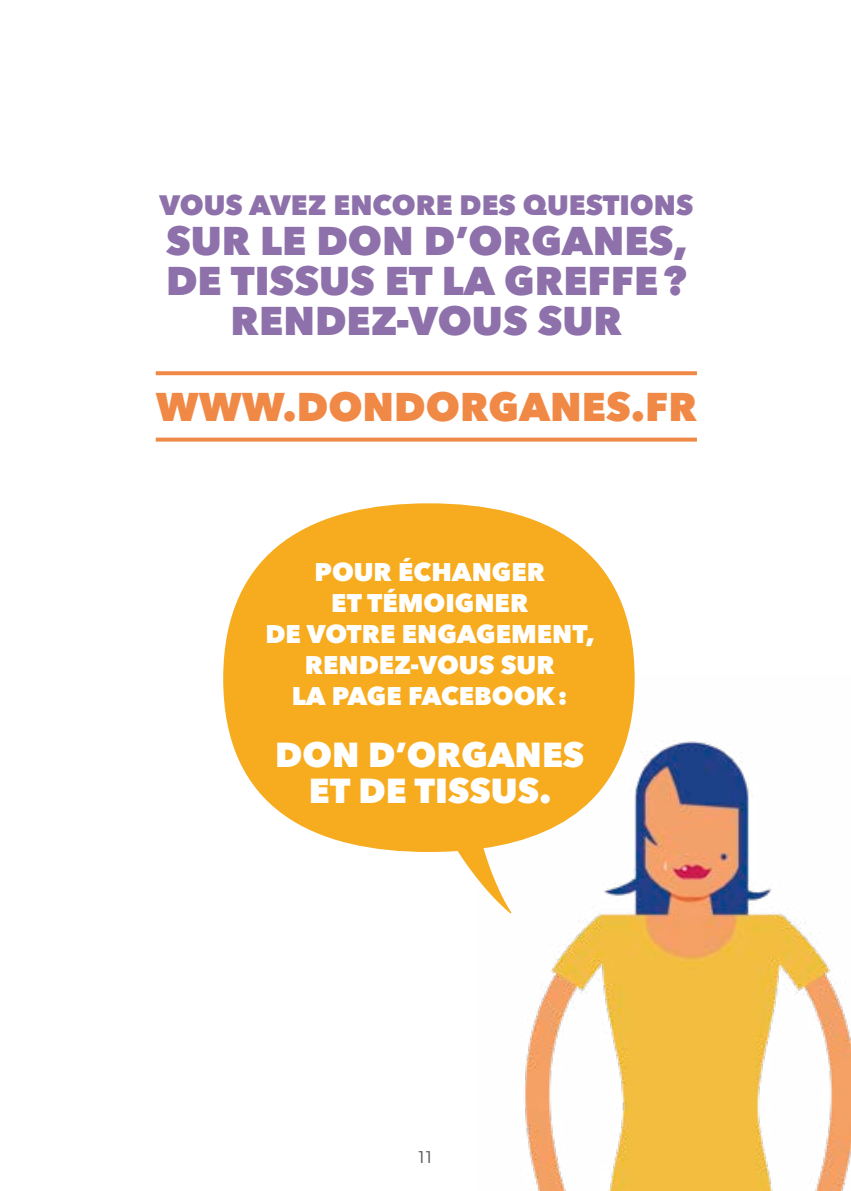
<style>
.page{position:relative;width:851px;height:1191px;background:#fff}
.page>*{position:absolute;margin:0;border:0;box-sizing:border-box;transform-origin:0 0}
.t1{font:800 40px/40px "Avenir Next";color:#8e71ab;text-align:center}
.t2{font:800 40px "Avenir Next";color:#f18946}
.t3{font:800 34.6px/36px "Avenir Next";color:#fff;text-align:center}
.t4{font:800 28px "Avenir Next";color:#8e71ab}
.t5{font:800 25.6px/31px "Avenir Next";color:#fff;text-align:center}
.t6{font:16px "ITC Avant Garde Std";color:#555554}
</style>
<div class="page">
<svg style="left:156px;top:371px;width:540px;height:4px;background:#f18f50"></svg>
<svg style="left:156px;top:437px;width:540px;height:4px;background:#f39b62"></svg>
<img style="left:510px;top:675px;width:340px;height:516px">
<svg style="left:223px;top:503px;width:411px;height:410px;fill:#f7ab1e"></svg>
<p class="t4" style="left:159px;top:188px;width:535px">VOUS AVEZ ENCORE DES QUESTIONS</p>
<h1 class="t1" style="left:166px;top:221px;width:523px">SUR LE DON D’ORGANES,<br>DE TISSUS ET LA GREFFE?<br>RENDEZ-VOUS SUR</h1>
<h1 class="t2" style="left:156px;top:382px;width:542px">WWW.DONDORGANES.FR</h1>
<p class="t5" style="left:265px;top:556px;width:331px">POUR ÉCHANGER<br>ET TÉMOIGNER<br>DE VOTRE ENGAGEMENT,<br>RENDEZ-VOUS SUR<br>LA PAGE FACEBOOK:</p>
<h2 class="t3" style="left:275px;top:736px;width:310px">DON D’ORGANES<br>ET DE TISSUS.</h2>
<p class="t6" style="left:417px;top:1147px;width:18px">11</p>
</div>
